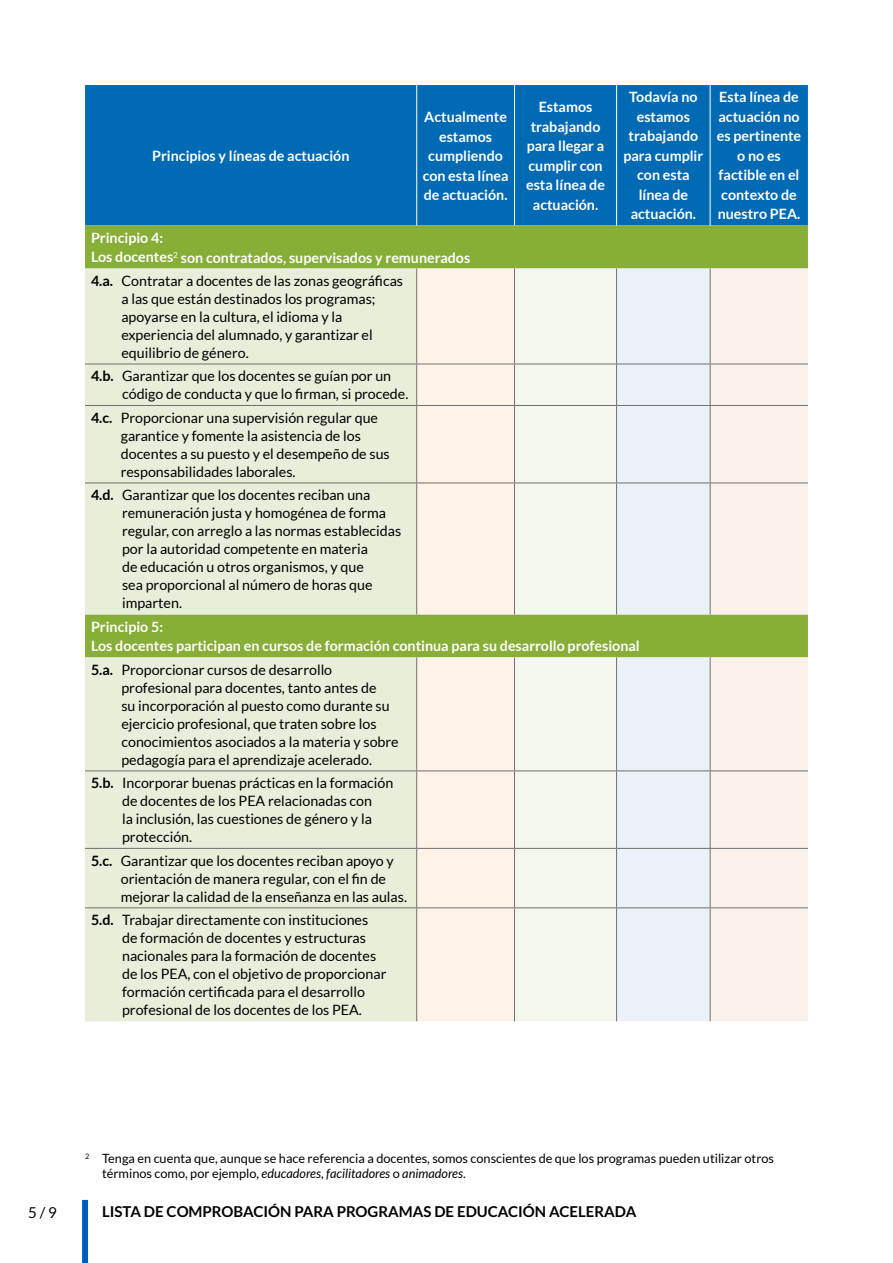
<style>
.page{position:relative;width:893px;height:1263px;background:#fff}
.page>*{position:absolute;margin:0;border:0;box-sizing:border-box;transform-origin:0 0}
.t1{font:700 15px "Lato";color:#000}
.t2{font:15px "Lato";color:#000}
.t3{font:14.25px/18px "Lato";color:#000}
.t4{font:700 14.25px/19.5px "Lato";color:#fff;text-align:center}
.t5{font:12.75px/15px "Lato";color:#000}
.s1{font-weight:700}
.s2{font-style:italic}
</style>
<div class="page">
<div style="left:85px;top:85px;width:723px;height:141px;background:#006ab4"></div>
<div style="left:85px;top:226px;width:723px;height:42px;background:#87ae37"></div>
<div style="left:85px;top:268px;width:332px;height:753px;background:#e8eed9"></div>
<svg style="left:417px;top:268px;width:97px;height:753px;background:#f7eede"></svg>
<div style="left:514px;top:268px;width:103px;height:753px;background:#f4f7ed"></div>
<svg style="left:617px;top:268px;width:93px;height:753px;background:#e5ecea"></svg>
<div style="left:710px;top:268px;width:98px;height:753px;background:#faf1eb"></div>
<hr style="left:416px;top:268px;width:1px;height:96px;background:#706f6f">
<hr style="left:514px;top:268px;width:1px;height:96px;background:#706f6f">
<hr style="left:616px;top:268px;width:1px;height:96px;background:#706f6f">
<hr style="left:710px;top:268px;width:1px;height:96px;background:#706f6f">
<hr style="left:85px;top:364px;width:332px;height:1px;background:#706f6f">
<hr style="left:417px;top:364px;width:97px;height:1px;background:#706f6f">
<hr style="left:416px;top:364px;width:1px;height:41px;background:#706f6f">
<hr style="left:514px;top:364px;width:103px;height:1px;background:#706f6f">
<hr style="left:514px;top:364px;width:1px;height:41px;background:#706f6f">
<hr style="left:617px;top:364px;width:93px;height:1px;background:#706f6f">
<hr style="left:616px;top:364px;width:1px;height:41px;background:#706f6f">
<hr style="left:710px;top:364px;width:98px;height:1px;background:#706f6f">
<hr style="left:710px;top:364px;width:1px;height:41px;background:#706f6f">
<hr style="left:85px;top:405px;width:332px;height:1px;background:#706f6f">
<hr style="left:417px;top:405px;width:97px;height:1px;background:#706f6f">
<hr style="left:416px;top:406px;width:1px;height:77px;background:#706f6f">
<hr style="left:514px;top:405px;width:103px;height:1px;background:#706f6f">
<hr style="left:514px;top:406px;width:1px;height:77px;background:#706f6f">
<hr style="left:617px;top:405px;width:93px;height:1px;background:#706f6f">
<hr style="left:616px;top:406px;width:1px;height:77px;background:#706f6f">
<hr style="left:710px;top:405px;width:98px;height:1px;background:#706f6f">
<hr style="left:710px;top:406px;width:1px;height:77px;background:#706f6f">
<hr style="left:85px;top:483px;width:332px;height:1px;background:#706f6f">
<hr style="left:417px;top:483px;width:97px;height:1px;background:#706f6f">
<hr style="left:416px;top:483px;width:1px;height:131px;background:#706f6f">
<hr style="left:514px;top:483px;width:103px;height:1px;background:#706f6f">
<hr style="left:514px;top:483px;width:1px;height:131px;background:#706f6f">
<hr style="left:617px;top:483px;width:93px;height:1px;background:#706f6f">
<hr style="left:616px;top:483px;width:1px;height:131px;background:#706f6f">
<hr style="left:710px;top:483px;width:98px;height:1px;background:#706f6f">
<hr style="left:710px;top:483px;width:1px;height:131px;background:#706f6f">
<hr style="left:416px;top:657px;width:1px;height:113px;background:#706f6f">
<hr style="left:514px;top:657px;width:1px;height:113px;background:#706f6f">
<hr style="left:616px;top:657px;width:1px;height:113px;background:#706f6f">
<hr style="left:710px;top:657px;width:1px;height:113px;background:#706f6f">
<hr style="left:85px;top:770px;width:332px;height:1px;background:#706f6f">
<hr style="left:417px;top:770px;width:97px;height:1px;background:#706f6f">
<hr style="left:416px;top:771px;width:1px;height:77px;background:#706f6f">
<hr style="left:514px;top:770px;width:103px;height:1px;background:#706f6f">
<hr style="left:514px;top:771px;width:1px;height:77px;background:#706f6f">
<hr style="left:617px;top:770px;width:93px;height:1px;background:#706f6f">
<hr style="left:616px;top:771px;width:1px;height:77px;background:#706f6f">
<hr style="left:710px;top:770px;width:98px;height:1px;background:#706f6f">
<hr style="left:710px;top:771px;width:1px;height:77px;background:#706f6f">
<hr style="left:85px;top:848px;width:332px;height:1px;background:#706f6f">
<hr style="left:417px;top:848px;width:97px;height:1px;background:#706f6f">
<hr style="left:416px;top:849px;width:1px;height:58px;background:#706f6f">
<hr style="left:514px;top:848px;width:103px;height:1px;background:#706f6f">
<hr style="left:514px;top:849px;width:1px;height:58px;background:#706f6f">
<hr style="left:617px;top:848px;width:93px;height:1px;background:#706f6f">
<hr style="left:616px;top:849px;width:1px;height:58px;background:#706f6f">
<hr style="left:710px;top:848px;width:98px;height:1px;background:#706f6f">
<hr style="left:710px;top:849px;width:1px;height:58px;background:#706f6f">
<hr style="left:85px;top:907px;width:332px;height:1px;background:#706f6f">
<hr style="left:417px;top:907px;width:97px;height:1px;background:#706f6f">
<hr style="left:416px;top:908px;width:1px;height:113px;background:#706f6f">
<hr style="left:514px;top:907px;width:103px;height:1px;background:#706f6f">
<hr style="left:514px;top:908px;width:1px;height:113px;background:#706f6f">
<hr style="left:617px;top:907px;width:93px;height:1px;background:#706f6f">
<hr style="left:616px;top:908px;width:1px;height:113px;background:#706f6f">
<hr style="left:710px;top:907px;width:98px;height:1px;background:#706f6f">
<hr style="left:710px;top:908px;width:1px;height:113px;background:#706f6f">
<hr style="left:416px;top:85px;width:1px;height:141px;background:#fff">
<hr style="left:514px;top:85px;width:1px;height:141px;background:#fff">
<hr style="left:616px;top:85px;width:1px;height:141px;background:#fff">
<hr style="left:710px;top:85px;width:1px;height:141px;background:#fff">
<div style="left:82px;top:1200px;width:6px;height:63px;background:#005cb9"></div>
<p class="t4" style="left:423px;top:107px;width:87px">Actualmente estamos cumpliendo con esta línea de actuación.</p>
<p class="t4" style="left:526px;top:97px;width:80px">Estamos trabajando para llegar a cumplir con esta línea de actuación.</p>
<p class="t4" style="left:623px;top:87px;width:81px">Todavía no estamos trabajando para cumplir con esta línea de actuación.</p>
<p class="t4" style="left:717px;top:87px;width:86px">Esta línea de actuación no es pertinente o no es factible en el contexto de nuestro PEA.</p>
<p class="t4" style="left:91px;top:228px;width:381px;text-align:left">Principio 4:<br>Los docentes<sup>2</sup> son contratados, supervisados y remunerados</p>
<p class="t3" style="left:121px;top:272px;width:283px;text-indent:-30px"><span class="s1">4.a.</span> Contratar a docentes de las zonas geográficas a las que están destinados los programas; apoyarse en la cultura, el idioma y la experiencia del alumnado, y garantizar el equilibrio de género.</p>
<p class="t3" style="left:122px;top:367px;width:288px;text-indent:-31px"><span class="s1">4.b.</span> Garantizar que los docentes se guían por un código de conducta y que lo firman, si procede.</p>
<p class="t3" style="left:121px;top:409px;width:271px;text-indent:-30px"><span class="s1">4.c.</span> Proporcionar una supervisión regular que garantice y fomente la asistencia de los docentes a su puesto y el desempeño de sus responsabilidades laborales.</p>
<p class="t3" style="left:122px;top:486px;width:281px;text-indent:-31px"><span class="s1">4.d.</span> Garantizar que los docentes reciban una remuneración justa y homogénea de forma regular, con arreglo a las normas establecidas por la autoridad competente en materia<br>de educación u otros organismos, y que<br>sea proporcional al número de horas que imparten.</p>
<p class="t4" style="left:91px;top:617px;width:550px;text-align:left">Principio 5:<br>Los docentes participan en cursos de formación continua para su desarrollo profesional</p>
<p class="t3" style="left:121px;top:661px;width:279px;text-indent:-30px"><span class="s1">5.a.</span> Proporcionar cursos de desarrollo profesional para docentes, tanto antes de<br>su incorporación al puesto como durante su ejercicio profesional, que traten sobre los conocimientos asociados a la materia y sobre pedagogía para el aprendizaje acelerado.</p>
<p class="t3" style="left:122px;top:774px;width:273px;text-indent:-31px"><span class="s1">5.b.</span> Incorporar buenas prácticas en la formación de docentes de los PEA relacionadas con<br>la inclusión, las cuestiones de género y la protección.</p>
<p class="t3" style="left:121px;top:851px;width:288px;text-indent:-30px"><span class="s1">5.c.</span> Garantizar que los docentes reciban apoyo y orientación de manera regular, con el fin de mejorar la calidad de la enseñanza en las aulas.</p>
<p class="t3" style="left:122px;top:911px;width:266px;text-indent:-31px"><span class="s1">5.d.</span> Trabajar directamente con instituciones de formación de docentes y estructuras nacionales para la formación de docentes de los PEA, con el objetivo de proporcionar formación certificada para el desarrollo profesional de los docentes de los PEA.</p>
<p class="t4" style="left:152px;top:146px;width:199px">Principios y líneas de actuación</p>
<p class="t5" style="left:102px;top:1151px;width:674px;text-indent:-17px"><sup>2</sup> Tenga en cuenta que, aunque se hace referencia a docentes, somos conscientes de que los programas pueden utilizar otros términos como, por ejemplo, <span class="s2">educadores</span>, <span class="s2">facilitadores</span> o <span class="s2">animadores</span>.</p>
<p class="t2" style="left:28px;top:1204px;width:30px">5 / 9</p>
<p class="t1" style="left:102px;top:1202px;width:536px">LISTA DE COMPROBACIÓN PARA PROGRAMAS DE EDUCACIÓN ACELERADA</p>
</div>
